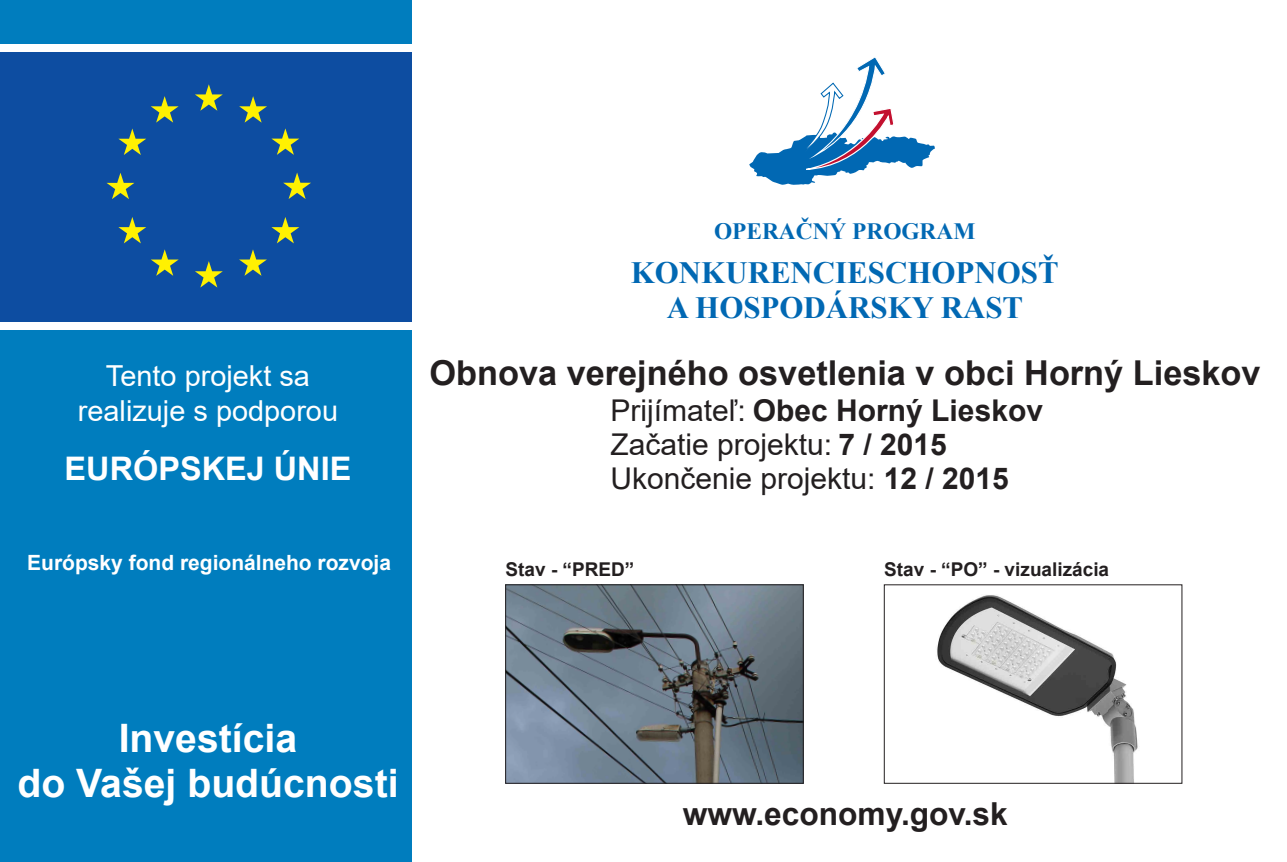
<style>
.page{position:relative;width:1287px;height:862px;background:#fff}
.page>*{position:absolute;margin:0;border:0;box-sizing:border-box;transform-origin:0 0}
.t1{font:700 39.2px/45.2px "Arial";color:#fff;text-align:center}
.t2{font:700 34.3px "Arial";color:#231f20}
.t3{font:700 32.5px "Arial";color:#fff}
.t4{font:700 31.7px "Arial";color:#231f20}
.t5{font:700 30.9px/34.6px "Times New Roman";color:#0168b3;text-align:center}
.t6{font:30px/34px "Arial";color:#231f20}
.t7{font:28.9px/34.8px "Arial";color:#fff;text-align:center}
.t8{font:700 23.3px "Times New Roman";color:#0168b3}
.t9{font:700 21px "Arial";color:#fff}
.t10{font:700 19px "Arial";color:#231f20}
.s1{font-weight:700}
</style>
<div class="page">
<div style="left:0;top:0;width:411px;height:862px;background:#007dbe"></div>
<div style="left:0;top:44px;width:419px;height:286px;background:#fff"></div>
<div style="left:0;top:52px;width:411px;height:270px;background:#0d4da1"></div>
<svg style="left:195px;top:84px;width:28px;height:27px"></svg>
<svg style="left:118px;top:96px;width:61px;height:59px"></svg>
<svg style="left:107px;top:173px;width:27px;height:26px"></svg>
<svg style="left:118px;top:217px;width:28px;height:26px"></svg>
<svg style="left:151px;top:249px;width:28px;height:27px"></svg>
<svg style="left:195px;top:261px;width:28px;height:26px"></svg>
<svg style="left:239px;top:249px;width:28px;height:27px"></svg>
<svg style="left:271px;top:217px;width:28px;height:26px"></svg>
<svg style="left:283px;top:172px;width:28px;height:27px"></svg>
<svg style="left:239px;top:96px;width:60px;height:59px"></svg>
<svg style="left:749px;top:57px;width:186px;height:128px"></svg>
<img style="left:507px;top:586px;width:295px;height:196px">
<div style="left:505px;top:584px;width:299px;height:200px;border:1px solid #231f20"></div>
<img style="left:937px;top:595px;width:201px;height:187px">
<div style="left:884px;top:584px;width:298px;height:200px;border:1px solid #231f20"></div>
<p class="t7" style="left:78px;top:358px;width:262px">Tento projekt sa realizuje s podporou</p>
<p class="t3" style="left:65px;top:446px;width:288px">EURÓPSKEJ ÚNIE</p>
<p class="t9" style="left:27px;top:548px;width:365px">Európsky fond regionálneho rozvoja</p>
<p class="t8" style="left:714px;top:214px;width:263px">OPERAČNÝ PROGRAM</p>
<p class="t5" style="left:631px;top:255px;width:429px">KONKURENCIESCHOPNOSŤ<br>A HOSPODÁRSKY RAST</p>
<p class="t2" style="left:429px;top:349px;width:833px">Obnova verejného osvetlenia v obci Horný Lieskov</p>
<p class="t6" style="left:610px;top:394px;width:434px">Prijímateľ: <span class="s1">Obec Horný Lieskov<br></span>Začatie projektu: <span class="s1">7 / 2015<br></span>Ukončenie projektu: <span class="s1">12 / 2015</span></p>
<p class="t10" style="left:506px;top:556px;width:130px">Stav - “PRED”</p>
<p class="t10" style="left:884px;top:556px;width:226px">Stav - “PO” - vizualizácia</p>
<h1 class="t1" style="left:17px;top:716px;width:383px">Investícia<br>do Vašej budúcnosti</h1>
<p class="t4" style="left:683px;top:791px;width:327px">www.economy.gov.sk</p>
</div>
